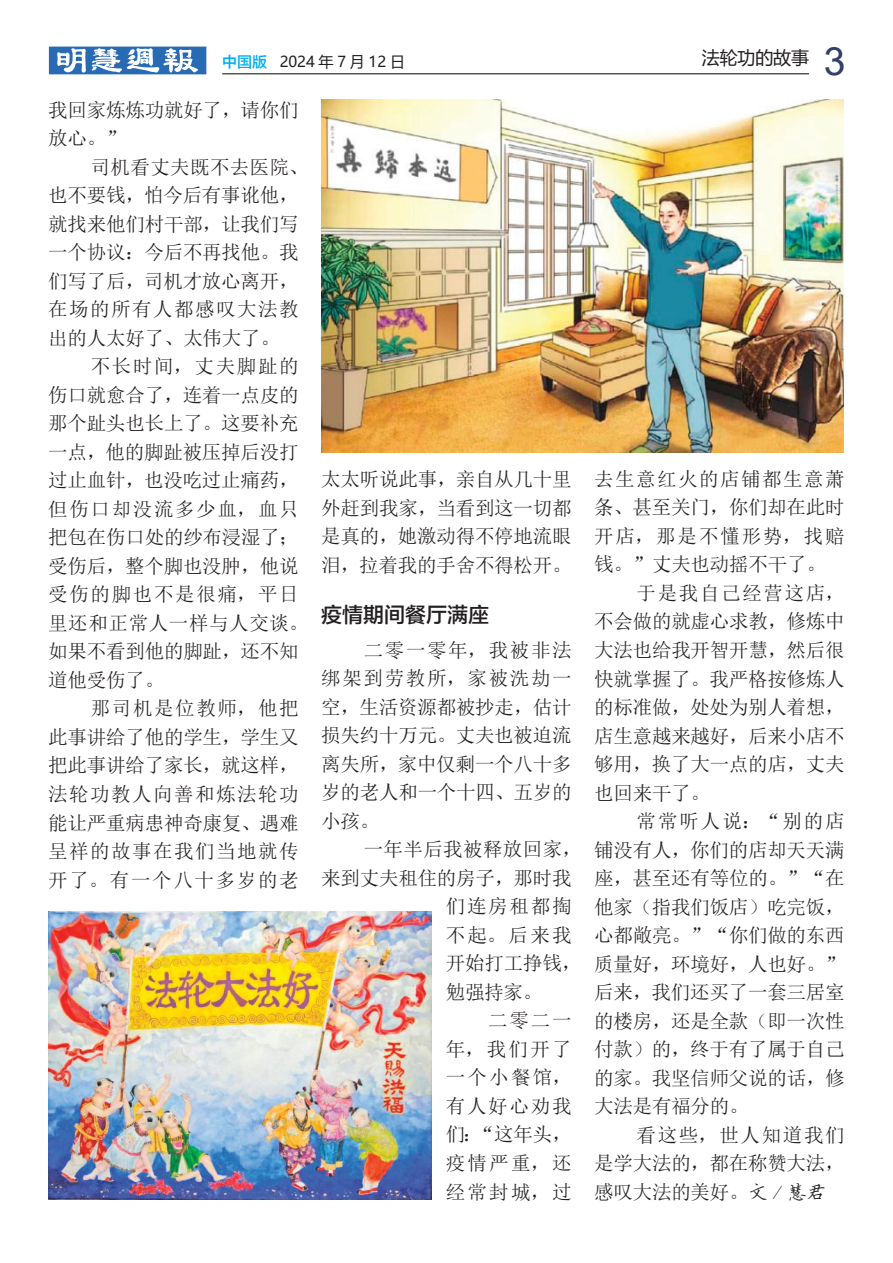
<style>
.page{position:relative;width:893px;height:1263px;background:#fff}
.page>*{position:absolute;margin:0;border:0;box-sizing:border-box;transform-origin:0 0}
.t1{font:21px "FZLTZHK GBK1 0";color:#231f20}
.t2{font:19.5px/28.5px "N Sim Sun";letter-spacing:-.01em;color:#231f20}
.t3{font:19.5px "N Sim Sun";letter-spacing:.085em;color:#231f20}
.t4{font:19.5px "N Sim Sun";letter-spacing:.075em;color:#231f20}
.t5{font:19.5px "N Sim Sun";letter-spacing:.095em;color:#231f20}
.t6{font:19.5px "N Sim Sun";letter-spacing:.02em;color:#231f20}
.t7{font:19.5px "N Sim Sun";letter-spacing:.1em;color:#231f20}
.t8{font:18px "Microsoft Ya Hei";letter-spacing:-.01em;color:#231f20}
.t9{font:15px "Microsoft Ya Hei";color:#231f20}
.s1{font-family:"FZLTZHK GBK1 0";color:#00aeef}
.s2{font-family:"Arial";font-size:39px;color:#30406a}
.s3{font-family:"FZYBKSJW GB1 0"}
</style>
<div class="page">
<hr style="left:222px;top:73px;width:587px;height:1px;background:#231f20">
<svg style="left:49px;top:47px;width:157px;height:27px"></svg>
<img style="left:321px;top:100px;width:523px;height:352px">
<img style="left:48px;top:911px;width:383px;height:288px">
<p class="t9" style="left:222px;top:51px;width:184px"><span class="s1">中国版</span> 2024 年 7 月 12 日</p>
<p class="t8" style="left:702px;top:46px;width:145px">法轮功的故事 <span class="s2">3</span></p>
<p class="t2" style="left:48px;top:95px;width:252px">我回家炼炼功就好了，请你们放心。”</p>
<p class="t2" style="left:48px;top:152px;width:262px;text-indent:43px">司机看丈夫既不去医院、也不要钱，怕今后有事讹他，就找来他们村干部，让我们写一个协议：今后不再找他。我们写了后，司机才放心离开，在场的所有人都感叹大法教出的人太好了、太伟大了。</p>
<p class="t2" style="left:48px;top:352px;width:262px;text-indent:43px">不长时间，丈夫脚趾的伤口就愈合了，连着一点皮的那个趾头也长上了。这要补充一点，他的脚趾被压掉后没打过止血针，也没吃过止痛药，但伤口却没流多少血，血只把包在伤口处的纱布浸湿了；受伤后，整个脚也没肿，他说受伤的脚也不是很痛，平日里还和正常人一样与人交谈。如果不看到他的脚趾，还不知道他受伤了。</p>
<p class="t2" style="left:48px;top:694px;width:252px;text-align:justify;text-indent:43px">那司机是位教师，他把此事讲给了他的学生，学生又把此事讲给了家长，就这样，法轮功教人向善和炼法轮功能让严重病患神奇康复、遇难呈祥的故事在我们当地就传开了。有一个八十多岁的老</p>
<p class="t4" style="left:594px;top:469px;width:252px">去生意红火的店铺都生意萧</p>
<p class="t2" style="left:594px;top:493px;width:252px">条、甚至关门，你们却在此时</p>
<p class="t5" style="left:594px;top:526px;width:252px">开店，那是不懂形势，找赔</p>
<p class="t2" style="left:594px;top:550px;width:233px">钱。”丈夫也动摇不干了。</p>
<p class="t3" style="left:637px;top:583px;width:210px">于是我自己经营这店，</p>
<p class="t2" style="left:594px;top:607px;width:252px">不会做的就虚心求教，修炼中</p>
<p class="t2" style="left:594px;top:636px;width:252px">大法也给我开智开慧，然后很</p>
<p class="t2" style="left:594px;top:664px;width:252px">快就掌握了。我严格按修炼人</p>
<p class="t2" style="left:594px;top:693px;width:252px">的标准做，处处为别人着想，</p>
<p class="t2" style="left:594px;top:721px;width:252px">店生意越来越好，后来小店不</p>
<p class="t2" style="left:594px;top:750px;width:252px">够用，换了大一点的店，丈夫</p>
<p class="t2" style="left:594px;top:778px;width:118px">也回来干了。</p>
<p class="t7" style="left:637px;top:811px;width:210px">常常听人说：“别的店</p>
<p class="t2" style="left:594px;top:835px;width:252px">铺没有人，你们的店却天天满</p>
<p class="t2" style="left:594px;top:864px;width:252px">座，甚至还有等位的。”“在</p>
<p class="t2" style="left:594px;top:892px;width:252px">他家（指我们饭店）吃完饭，</p>
<p class="t2" style="left:594px;top:921px;width:252px">心都敞亮。”“你们做的东西</p>
<p class="t2" style="left:594px;top:949px;width:252px">质量好，环境好，人也好。”</p>
<p class="t2" style="left:594px;top:978px;width:252px">后来，我们还买了一套三居室</p>
<p class="t2" style="left:594px;top:1006px;width:252px">的楼房，还是全款（即一次性</p>
<p class="t2" style="left:594px;top:1035px;width:252px">付款）的，终于有了属于自己</p>
<p class="t2" style="left:594px;top:1063px;width:252px">的家。我坚信师父说的话，修</p>
<p class="t2" style="left:594px;top:1092px;width:156px">大法是有福分的。</p>
<p class="t3" style="left:637px;top:1125px;width:210px">看这些，世人知道我们</p>
<p class="t2" style="left:594px;top:1149px;width:252px">是学大法的，都在称赞大法，</p>
<p class="t2" style="left:594px;top:1177px;width:233px">感叹大法的美好。<span class="s3">文／慧君</span></p>
<p class="t2" style="left:321px;top:465px;width:252px;text-align:justify">太太听说此事，亲自从几十里外赶到我家，当看到这一切都是真的，她激动得不停地流眼泪，拉着我的手舍不得松开。</p>
<p class="t1" style="left:321px;top:603px;width:169px">疫情期间餐厅满座</p>
<p class="t2" style="left:321px;top:635px;width:252px;text-align:justify;text-indent:43px">二零一零年，我被非法绑架到劳教所，家被洗劫一空，生活资源都被抄走，估计损失约十万元。丈夫也被迫流离失所，家中仅剩一个八十多岁的老人和一个十四、五岁的小孩。</p>
<p class="t6" style="left:364px;top:839px;width:219px">一年半后我被释放回家，</p>
<p class="t2" style="left:321px;top:864px;width:252px">来到丈夫租住的房子，那时我</p>
<p class="t2" style="left:446px;top:892px;width:127px">们连房租都掏</p>
<p class="t2" style="left:446px;top:921px;width:128px">不起。后来我</p>
<p class="t2" style="left:446px;top:949px;width:137px">开始打工挣钱，</p>
<p class="t2" style="left:446px;top:978px;width:98px">勉强持家。</p>
<p class="t2" style="left:488px;top:1006px;width:85px">二零二一</p>
<p class="t2" style="left:446px;top:1035px;width:128px">年，我们开了</p>
<p class="t2" style="left:446px;top:1063px;width:128px">一个小餐馆，</p>
<p class="t2" style="left:446px;top:1092px;width:127px">有人好心劝我</p>
<p class="t2" style="left:446px;top:1120px;width:127px">们：“这年头，</p>
<p class="t2" style="left:446px;top:1149px;width:128px">疫情严重，还</p>
<p class="t2" style="left:446px;top:1177px;width:128px">经常封城，过</p>
</div>
